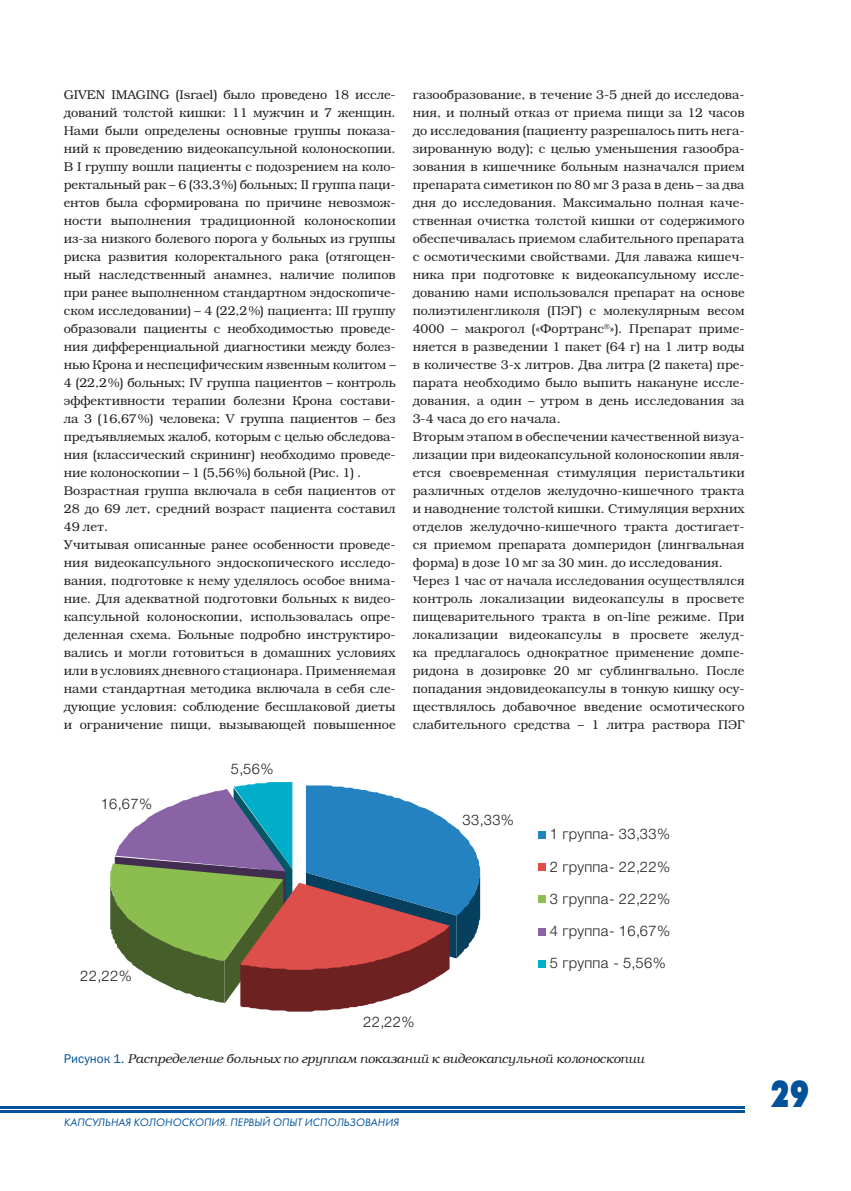
<style>
.page{position:relative;width:851px;height:1191px;background:#fff}
.page>*{position:absolute;margin:0;border:0;box-sizing:border-box;transform-origin:0 0}
.t1{font:700 37.5px "Futuris X Cond C";color:#01529a}
.t2{font:300 14.7px/31.7px "Helvetica Neue Cyr";letter-spacing:.03em;color:#231f20}
.t3{font:12.75px/18px "Bookman Light ITC";color:#231f20}
.t4{font:italic 12.75px "Bookman Light ITC";color:#231f20}
.t5{font:italic 11.25px "Futura New";color:#01529a}
.s1{font-family:"Franklin Gothic Book C";font-style:normal;color:#01529a}
</style>
<div class="page">
<hr style="left:0;top:1107px;width:744px;height:2px;background:#01529a">
<hr style="left:0;top:1110px;width:744px;height:2px;background:#01529a">
<svg style="left:110px;top:782px;width:370px;height:229px"></svg>
<div style="left:537px;top:830px;width:8px;height:8px;background:#2582c1"></div>
<div style="left:537px;top:863px;width:8px;height:8px;background:#de4e4b"></div>
<div style="left:537px;top:895px;width:8px;height:8px;background:#8bbd4f"></div>
<div style="left:537px;top:928px;width:8px;height:8px;background:#8a63a7"></div>
<div style="left:537px;top:959px;width:8px;height:8px;background:#00aeca"></div>
<p class="t3" style="left:64px;top:86px;width:333px">GIVEN IMAGING (Israel) было проведено 18 иссле&shy;дований толстой кишки: 11 мужчин и 7 женщин.<br>Нами были определены основные группы показа&shy;ний к проведению видеокапсульной колоноскопии.<br>В I группу вошли пациенты с подозрением на коло&shy;ректальный рак – 6 (33,3%) больных; II группа паци&shy;ентов была сформирована по причине невозмож&shy;ности выполнения традиционной колоноскопии из-за низкого болевого порога у больных из группы риска развития колоректального рака (отягощен&shy;ный наследственный анамнез, наличие полипов при ранее выполненном стандартном эндоскопиче&shy;ском исследовании) – 4 (22,2%) пациента; III группу образовали пациенты с необходимостью проведе&shy;ния дифференциальной диагностики между болез&shy;нью Крона и неспецифическим язвенным колитом – 4 (22,2%) больных; IV группа пациентов – контроль эффективности терапии болезни Крона состави&shy;ла 3 (16,67%) человека; V группа пациентов – без предъявляемых жалоб, которым с целью обследова&shy;ния (классический скрининг) необходимо проведе&shy;ние колоноскопии – 1 (5,56%) больной (Рис. 1) .<br>Возрастная группа включала в себя пациентов от 28 до 69 лет, средний возраст пациента составил 49 лет.<br>Учитывая описанные ранее особенности проведе&shy;ния видеокапсульного эндоскопического исследо&shy;вания, подготовке к нему уделялось особое внима&shy;ние. Для адекватной подготовки больных к видео&shy;капсульной колоноскопии, использовалась опре&shy;деленная схема. Больные подробно инструктиро&shy;вались и могли готовиться в домашних условиях или в условиях дневного стационара. Применяемая нами стандартная методика включала в себя сле&shy;дующие условия: соблюдение бесшлаковой диеты и ограничение пищи, вызывающей повышенное</p>
<p class="t3" style="left:412px;top:86px;width:333px">газообразование, в течение 3-5 дней до исследова&shy;ния, и полный отказ от приема пищи за 12 часов до исследования (пациенту разрешалось пить нега&shy;зированную воду); с целью уменьшения газообра&shy;зования в кишечнике больным назначался прием препарата симетикон по 80 мг 3 раза в день – за два дня до исследования. Максимально полная каче&shy;ственная очистка толстой кишки от содержимого обеспечивалась приемом слабительного препарата с осмотическими свойствами. Для лаважа кишеч&shy;ника при подготовке к видеокапсульному иссле&shy;дованию нами использовался препарат на основе полиэтиленгликоля (ПЭГ) с молекулярным весом 4000 – макрогол («Фортранс<sup>®</sup>»). Препарат приме&shy;няется в разведении 1 пакет (64 г) на 1 литр воды в количестве 3-х литров. Два литра (2 пакета) пре&shy;парата необходимо было выпить накануне иссле&shy;дования, а один – утром в день исследования за 3-4 часа до его начала.<br>Вторым этапом в обеспечении качественной визуа&shy;лизации при видеокапсульной колоноскопии явля&shy;ется своевременная стимуляция перистальтики различных отделов желудочно-кишечного тракта и наводнение толстой кишки. Стимуляция верхних отделов желудочно-кишечного тракта достигает&shy;ся приемом препарата домперидон (лингвальная форма) в дозе 10 мг за 30 мин. до исследования.<br>Через 1 час от начала исследования осуществлялся контроль локализации видеокапсулы в просвете пищеварительного тракта в on-line режиме. При локализации видеокапсулы в просвете желуд&shy;ка предлагалось однократное применение домпе&shy;ридона в дозировке 20 мг сублингвально. После попадания эндовидеокапсулы в тонкую кишку осу&shy;ществлялось добавочное введение осмотического слабительного средства – 1 литра раствора ПЭГ</p>
<p class="t2" style="left:101px;top:787px;width:53px">16,67%</p>
<p class="t2" style="left:80px;top:959px;width:53px">22,22%</p>
<p class="t2" style="left:231px;top:752px;width:44px">5,56%</p>
<p class="t2" style="left:363px;top:1006px;width:53px">22,22%</p>
<p class="t2" style="left:462px;top:803px;width:53px">33,33%</p>
<p class="t2" style="left:549px;top:818px;width:122px">1 группа- 33,33%</p>
<p class="t2" style="left:549px;top:851px;width:122px">2 группа- 22,22%<br>3 группа- 22,22%</p>
<p class="t2" style="left:549px;top:915px;width:122px">4 группа- 16,67%<br>5 группа - 5,56%</p>
<p class="t4" style="left:64px;top:1051px;width:581px"><span class="s1">Рисунок 1.</span> Распределение больных по группам показаний к видеокапсульной колоноскопии</p>
<p class="t5" style="left:64px;top:1115px;width:336px">КАПСУЛЬНАЯ КОЛОНОСКОПИЯ. ПЕРВЫЙ ОПЫТ ИСПОЛЬЗОВАНИЯ</p>
<h1 class="t1" style="left:770px;top:1073px;width:40px">29</h1>
</div>
